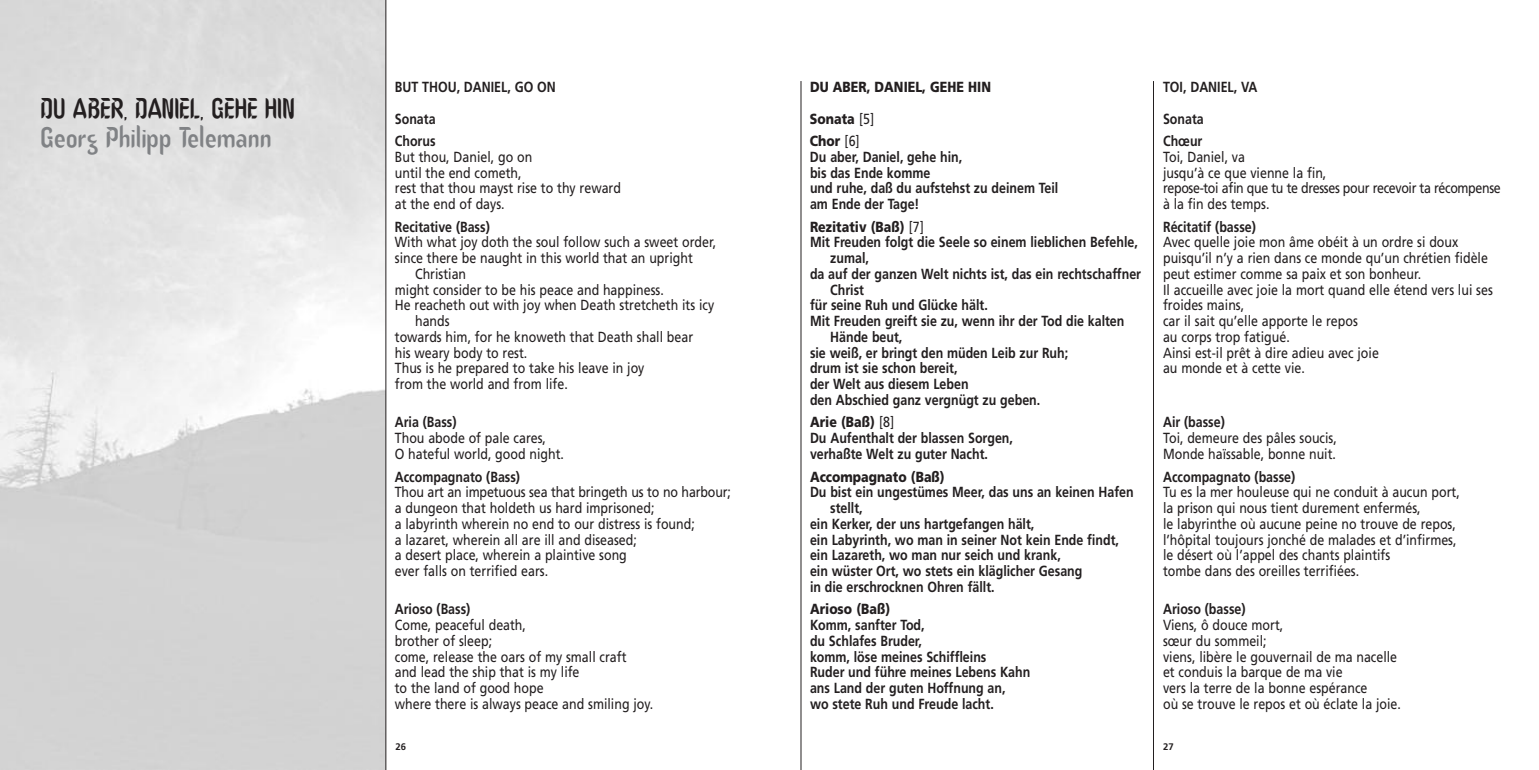
<style>
.page{position:relative;width:1539px;height:770px;background:#fff}
.page>*{position:absolute;margin:0;border:0;box-sizing:border-box;transform-origin:0 0}
.t1{font:31.5px "Dance SSK";color:#231f20;scale:.85 1}
.t2{font:31.5px "Dance SSK";letter-spacing:-.005em;color:#808285;scale:.9 1}
.t3{font:14.62px/15.8px "Frutiger";color:#231f20;scale:.85 1}
.t4{font:700 14.62px/15.8px "Frutiger";color:#231f20;scale:.85 1}
.t5{font:14.62px/15.8px "Frutiger";letter-spacing:-.03em;color:#231f20;scale:.85 1}
.t6{font:900 14.62px/31.5px "Frutiger";color:#231f20;scale:.85 1}
.t7{font:700 9.45px "Frutiger";color:#231f20}
.s1{font-weight:400}
.s2{font-weight:900}
</style>
<div class="page">
<hr style="left:801px;top:81px;width:1px;height:689px;background:#231f20">
<hr style="left:1153px;top:81px;width:1px;height:689px;background:#231f20">
<hr style="left:385px;top:0;width:1px;height:770px;background:#231f20">
<h1 class="t1" style="left:40px;top:90px;width:301px">DU ABER, DANIEL, GEHE HIN</h1>
<h1 class="t2" style="left:40px;top:119px;width:258px">Georg Philipp Telemann</h1>
<p class="t4" style="left:395px;top:72px;width:191px;line-height:31.5px">BUT THOU, DANIEL, GO ON<br>Sonata</p>
<p class="t4" style="left:395px;top:134px;width:49px">Chorus</p>
<p class="t3" style="left:395px;top:150px;width:268px">But thou, Daniel, go on<br>until the end cometh,<br>rest that thou mayst rise to thy reward at the end of days.</p>
<p class="t4" style="left:395px;top:220px;width:113px">Recitative (Bass)</p>
<p class="t3" style="left:395px;top:235px;width:380px">With what joy doth the soul follow such a sweet order,</p>
<p class="t3" style="left:395px;top:251px;width:352px">since there be naught in this world that an upright</p>
<p class="t3" style="left:415px;top:267px;width:62px">Christian</p>
<p class="t3" style="left:395px;top:283px;width:318px">might consider to be his peace and happiness.</p>
<p class="t3" style="left:395px;top:298px;width:377px">He reacheth out with joy when Death stretcheth its icy</p>
<p class="t3" style="left:415px;top:314px;width:42px">hands</p>
<p class="t3" style="left:395px;top:330px;width:353px">towards him, for he knoweth that Death shall bear</p>
<p class="t3" style="left:395px;top:346px;width:157px">his weary body to rest.</p>
<p class="t3" style="left:395px;top:361px;width:295px">Thus is he prepared to take his leave in joy</p>
<p class="t3" style="left:395px;top:377px;width:205px">from the world and from life.</p>
<p class="t4" style="left:395px;top:415px;width:74px">Aria (Bass)</p>
<p class="t3" style="left:395px;top:431px;width:201px">Thou abode of pale cares,<br>O hateful world, good night.</p>
<p class="t4" style="left:395px;top:469px;width:149px">Accompagnato (Bass)</p>
<p class="t3" style="left:395px;top:485px;width:397px">Thou art an impetuous sea that bringeth us to no harbour; a dungeon that holdeth us hard imprisoned;<br>a labyrinth wherein no end to our distress is found;<br>a lazaret, wherein all are ill and diseased;<br>a desert place, wherein a plaintive song<br>ever falls on terrified ears.</p>
<p class="t4" style="left:395px;top:602px;width:90px">Arioso (Bass)</p>
<p class="t3" style="left:395px;top:618px;width:306px">Come, peaceful death,<br>brother of sleep;<br>come, release the oars of my small craft<br>and lead the ship that is my life<br>to the land of good hope<br>where there is always peace and smiling joy.</p>
<p class="t7" style="left:396px;top:742px;width:12px">26</p>
<p class="t6" style="left:810px;top:72px;width:215px">DU ABER, DANIEL, GEHE HIN<br>Sonata <span class="s1">[5]</span></p>
<p class="t4" style="left:810px;top:134px;width:294px"><span class="s2">Chor</span> <span class="s1">[6]<br></span>Du aber, Daniel, gehe hin,<br>bis das Ende komme<br>und ruhe, daß du aufstehst zu deinem Teil am Ende der Tage!</p>
<p class="t6" style="left:810px;top:212px;width:136px">Rezitativ (Baß) <span class="s1">[7]</span></p>
<p class="t4" style="left:810px;top:235px;width:387px">Mit Freuden folgt die Seele so einem lieblichen Befehle,</p>
<p class="t4" style="left:830px;top:251px;width:47px">zumal,</p>
<p class="t4" style="left:810px;top:267px;width:391px">da auf der ganzen Welt nichts ist, das ein rechtschaffner</p>
<p class="t4" style="left:830px;top:283px;width:41px">Christ</p>
<p class="t4" style="left:810px;top:298px;width:211px">für seine Ruh und Glücke hält.</p>
<p class="t4" style="left:810px;top:314px;width:371px">Mit Freuden greift sie zu, wenn ihr der Tod die kalten</p>
<p class="t4" style="left:830px;top:330px;width:86px">Hände beut,</p>
<p class="t4" style="left:810px;top:346px;width:305px">sie weiß, er bringt den müden Leib zur Ruh;</p>
<p class="t4" style="left:810px;top:361px;width:175px">drum ist sie schon bereit,</p>
<p class="t4" style="left:810px;top:377px;width:188px">der Welt aus diesem Leben</p>
<p class="t4" style="left:810px;top:393px;width:272px">den Abschied ganz vergnügt zu geben.</p>
<p class="t4" style="left:810px;top:415px;width:240px"><span class="s2">Arie (Baß)</span> <span class="s1">[8]<br></span>Du Aufenthalt der blassen Sorgen, verhaßte Welt zu guter Nacht.</p>
<p class="t6" style="left:810px;top:462px;width:160px">Accompagnato (Baß)</p>
<p class="t4" style="left:810px;top:485px;width:382px">Du bist ein ungestümes Meer, das uns an keinen Hafen</p>
<p class="t4" style="left:830px;top:501px;width:40px">stellt,</p>
<p class="t4" style="left:810px;top:517px;width:265px">ein Kerker, der uns hartgefangen hält,</p>
<p class="t4" style="left:810px;top:532px;width:365px">ein Labyrinth, wo man in seiner Not kein Ende findt,</p>
<p class="t4" style="left:810px;top:548px;width:297px">ein Lazareth, wo man nur seich und krank,</p>
<p class="t4" style="left:810px;top:564px;width:322px">ein wüster Ort, wo stets ein kläglicher Gesang</p>
<p class="t4" style="left:810px;top:580px;width:219px">in die erschrocknen Ohren fällt.</p>
<p class="t6" style="left:810px;top:594px;width:96px">Arioso (Baß)</p>
<p class="t4" style="left:810px;top:618px;width:261px">Komm, sanfter Tod,<br>du Schlafes Bruder,<br>komm, löse meines Schiffleins<br>Ruder und führe meines Lebens Kahn ans Land der guten Hoffnung an,<br>wo stete Ruh und Freude lacht.</p>
<p class="t4" style="left:1163px;top:72px;width:113px;line-height:31.5px">TOI, DANIEL, VA<br>Sonata</p>
<p class="t4" style="left:1163px;top:134px;width:48px">Chœur</p>
<p class="t5" style="left:1163px;top:150px;width:399px">Toi, Daniel, va<br>jusqu’à ce que vienne la fin,<br>repose-toi afin que tu te dresses pour recevoir ta récompense à la fin des temps.</p>
<p class="t4" style="left:1163px;top:220px;width:111px">Récitatif (basse)</p>
<p class="t3" style="left:1163px;top:235px;width:389px">Avec quelle joie mon âme obéit à un ordre si doux puisqu’il n’y a rien dans ce monde qu’un chrétien fidèle peut estimer comme sa paix et son bonheur.<br>Il accueille avec joie la mort quand elle étend vers lui ses froides mains,<br>car il sait qu’elle apporte le repos<br>au corps trop fatigué.<br>Ainsi est-il prêt à dire adieu avec joie<br>au monde et à cette vie.</p>
<p class="t4" style="left:1163px;top:415px;width:74px">Air (basse)</p>
<p class="t3" style="left:1163px;top:431px;width:206px">Toi, demeure des pâles soucis,<br>Monde haïssable, bonne nuit.</p>
<p class="t4" style="left:1163px;top:469px;width:157px">Accompagnato (basse)</p>
<p class="t3" style="left:1163px;top:485px;width:351px">Tu es la mer houleuse qui ne conduit à aucun port, la prison qui nous tient durement enfermés,<br>le labyrinthe où aucune peine no trouve de repos, l’hôpital toujours jonché de malades et d’infirmes, le désert où l’appel des chants plaintifs<br>tombe dans des oreilles terrifiées.</p>
<p class="t4" style="left:1163px;top:602px;width:99px">Arioso (basse)</p>
<p class="t3" style="left:1163px;top:618px;width:281px">Viens, ô douce mort,<br>sœur du sommeil;<br>viens, libère le gouvernail de ma nacelle et conduis la barque de ma vie<br>vers la terre de la bonne espérance<br>où se trouve le repos et où éclate la joie.</p>
<p class="t7" style="left:1163px;top:742px;width:12px">27</p>
</div>
